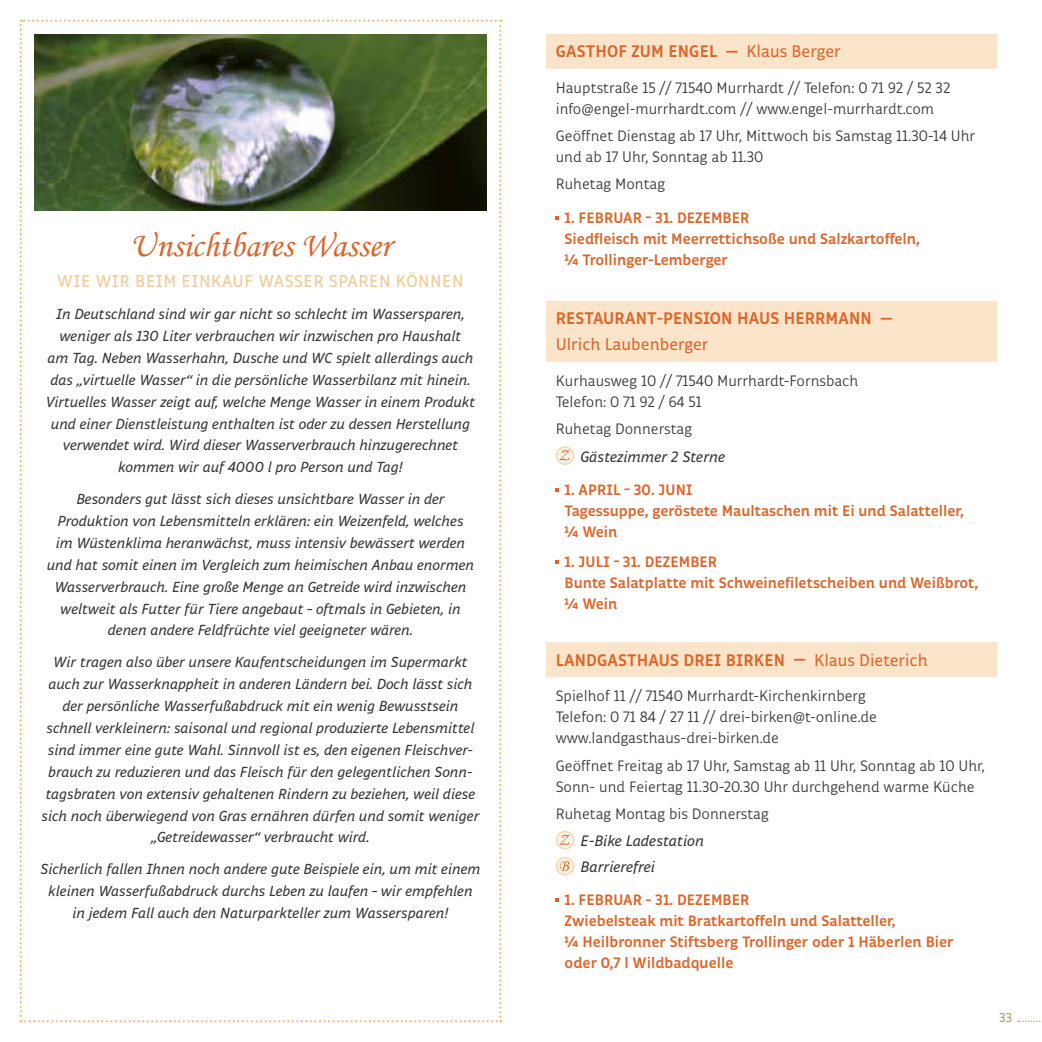
<style>
.page{position:relative;width:1042px;height:1042px;background:#fff}
.page>*{position:absolute;margin:0;border:0;box-sizing:border-box;transform-origin:0 0}
.t1{font:35px "Monotype Corsiva SE";color:#dc6529}
.t2{font:17.5px "Respublika FY";letter-spacing:.03em;color:#f3ca92}
.t3{font:700 17.15px "Respublika FY";letter-spacing:.01em;color:#dc6529}
.t4{font:17.15px "Respublika FY";color:#dc6529}
.t5{font:300 15.4px/21px "Respublika FY";color:#373636}
.t6{font:700 15.4px/21px "Respublika FY";color:#dc6529}
.t7{font:italic 15.4px/25.9px "Respublika FY";color:#373636}
.t8{font:italic 14.88px/21.9px "Respublika FY";color:#373636;text-align:center}
.t9{font:13.12px "Respublika FY";color:#ac9b73}
.s1{font-weight:400}
</style>
<div class="page">
<svg style="left:1018px;top:1020px;width:24px;height:2px"></svg>
<div style="left:546px;top:34px;width:451px;height:35px;background:#fae5ca"></div>
<div style="left:546px;top:301px;width:451px;height:35px;background:#fae5ca"></div>
<div style="left:546px;top:327px;width:451px;height:35px;background:#fae5ca"></div>
<div style="left:546px;top:642px;width:451px;height:35px;background:#fae5ca"></div>
<svg style="left:556px;top:447px;width:18px;height:17px"></svg>
<div style="left:556px;top:446px;width:18px;height:19px;border:1px solid #f7d7ae;border-radius:50%"></div>
<svg style="left:559px;top:450px;width:10px;height:10px"></svg>
<svg style="left:556px;top:831px;width:18px;height:18px"></svg>
<div style="left:556px;top:831px;width:18px;height:18px;border:1px solid #f7d7ae;border-radius:50%"></div>
<svg style="left:559px;top:834px;width:10px;height:11px"></svg>
<svg style="left:556px;top:857px;width:18px;height:18px"></svg>
<div style="left:556px;top:857px;width:18px;height:18px;border:1px solid #f7d7ae;border-radius:50%"></div>
<svg style="left:560px;top:861px;width:9px;height:10px"></svg>
<svg style="left:556px;top:898px;width:3px;height:4px"></svg>
<svg style="left:20px;top:20px;width:481px;height:1002px"></svg>
<h1 class="t1" style="left:130px;top:224px;width:263px">Unsichtbares Wasser</h1>
<p class="t2" style="left:57px;top:271px;width:408px">WIE WIR BEIM EINKAUF WASSER SPAREN KÖNNEN</p>
<p class="t8" style="left:46px;top:304px;width:431px">In Deutschland sind wir gar nicht so schlecht im Wassersparen, weniger als 130 Liter verbrauchen wir inzwischen pro Haushalt<br>am Tag. Neben Wasserhahn, Dusche und WC spielt allerdings auch das „virtuelle Wasser“ in die persönliche Wasserbilanz mit hinein.<br>Virtuelles Wasser zeigt auf, welche Menge Wasser in einem Produkt und einer Dienstleistung enthalten ist oder zu dessen Herstellung verwendet wird. Wird dieser Wasserverbrauch hinzugerechnet kommen wir auf 4000 l pro Person und Tag!</p>
<p class="t8" style="left:47px;top:489px;width:429px">Besonders gut lässt sich dieses unsichtbare Wasser in der Produktion von Lebensmitteln erklären: ein Weizenfeld, welches<br>im Wüstenklima heranwächst, muss intensiv bewässert werden und hat somit einen im Vergleich zum heimischen Anbau enormen Wasserverbrauch. Eine große Menge an Getreide wird inzwischen weltweit als Futter für Tiere angebaut – oftmals in Gebieten, in denen andere Feldfrüchte viel geeigneter wären.</p>
<p class="t8" style="left:42px;top:652px;width:439px">Wir tragen also über unsere Kaufentscheidungen im Supermarkt auch zur Wasserknappheit in anderen Ländern bei. Doch lässt sich der persönliche Wasserfußabdruck mit ein wenig Bewusstsein schnell verkleinern: saisonal und regional produzierte Lebensmittel sind immer eine gute Wahl. Sinnvoll ist es, den eigenen Fleischver&shy;brauch zu reduzieren und das Fleisch für den gelegentlichen Sonn&shy;tagsbraten von extensiv gehaltenen Rindern zu beziehen, weil diese sich noch überwiegend von Gras ernähren dürfen und somit weniger „Getreidewasser“ verbraucht wird.</p>
<p class="t8" style="left:40px;top:859px;width:441px">Sicherlich fallen Ihnen noch andere gute Beispiele ein, um mit einem kleinen Wasserfußabdruck durchs Leben zu laufen – wir empfehlen in jedem Fall auch den Naturparkteller zum Wassersparen!</p>
<p class="t3" style="left:556px;top:41px;width:286px">GASTHOF ZUM ENGEL — <span class="s1">Klaus Berger</span></p>
<p class="t5" style="left:556px;top:78px;width:396px">Hauptstraße 15 // 71540 Murrhardt // Telefon: 0 71 92 / 52 32 info@engel-murrhardt.com // www.engel-murrhardt.com</p>
<p class="t5" style="left:556px;top:126px;width:421px">Geöffnet Dienstag ab 17 Uhr, Mittwoch bis Samstag 11.30-14 Uhr und ab 17 Uhr, Sonntag ab 11.30</p>
<p class="t5" style="left:556px;top:174px;width:111px">Ruhetag Montag</p>
<p class="t6" style="left:565px;top:208px;width:357px">1. FEBRUAR – 31. DEZEMBER<br>Siedfleisch mit Meerrettichsoße und Salzkartoffeln, ¼ Trollinger-Lemberger</p>
<p class="t3" style="left:556px;top:308px;width:338px">RESTAURANT-PENSION HAUS HERRMANN —</p>
<p class="t4" style="left:556px;top:334px;width:154px">Ulrich Laubenberger</p>
<p class="t5" style="left:556px;top:371px;width:304px">Kurhausweg 10 // 71540 Murrhardt-Fornsbach<br>Telefon: 0 71 92 / 64 51</p>
<p class="t5" style="left:556px;top:419px;width:138px">Ruhetag Donnerstag</p>
<p class="t7" style="left:580px;top:444px;width:146px">Gästezimmer 2 Sterne</p>
<p class="t6" style="left:565px;top:480px;width:401px">1. APRIL – 30. JUNI<br>Tagessuppe, geröstete Maultaschen mit Ei und Salatteller, ¼ Wein</p>
<p class="t6" style="left:565px;top:552px;width:415px">1. JULI – 31. DEZEMBER<br>Bunte Salatplatte mit Schweinefiletscheiben und Weißbrot, ¼ Wein</p>
<p class="t3" style="left:556px;top:649px;width:373px">LANDGASTHAUS DREI BIRKEN — <span class="s1">Klaus Dieterich</span></p>
<p class="t5" style="left:556px;top:686px;width:323px">Spielhof 11 // 71540 Murrhardt-Kirchenkirnberg<br>Telefon: 0 71 84 / 27 11 // drei-birken@t-online.de www.landgasthaus-drei-birken.de</p>
<p class="t5" style="left:556px;top:755px;width:431px">Geöffnet Freitag ab 17 Uhr, Samstag ab 11 Uhr, Sonntag ab 10 Uhr,<br>Sonn- und Feiertag 11.30-20.30 Uhr durchgehend warme Küche</p>
<p class="t5" style="left:556px;top:803px;width:215px">Ruhetag Montag bis Donnerstag</p>
<p class="t7" style="left:580px;top:828px;width:125px">E-Bike Ladestation<br>Barrierefrei</p>
<p class="t6" style="left:565px;top:890px;width:390px">1. FEBRUAR – 31. DEZEMBER<br>Zwiebelsteak mit Bratkartoffeln und Salatteller,<br>¼ Heilbronner Stiftsberg Trollinger oder 1 Häberlen Bier oder 0,7 l Wildbadquelle</p>
<p class="t9" style="left:999px;top:1010px;width:15px">33</p>
</div>
